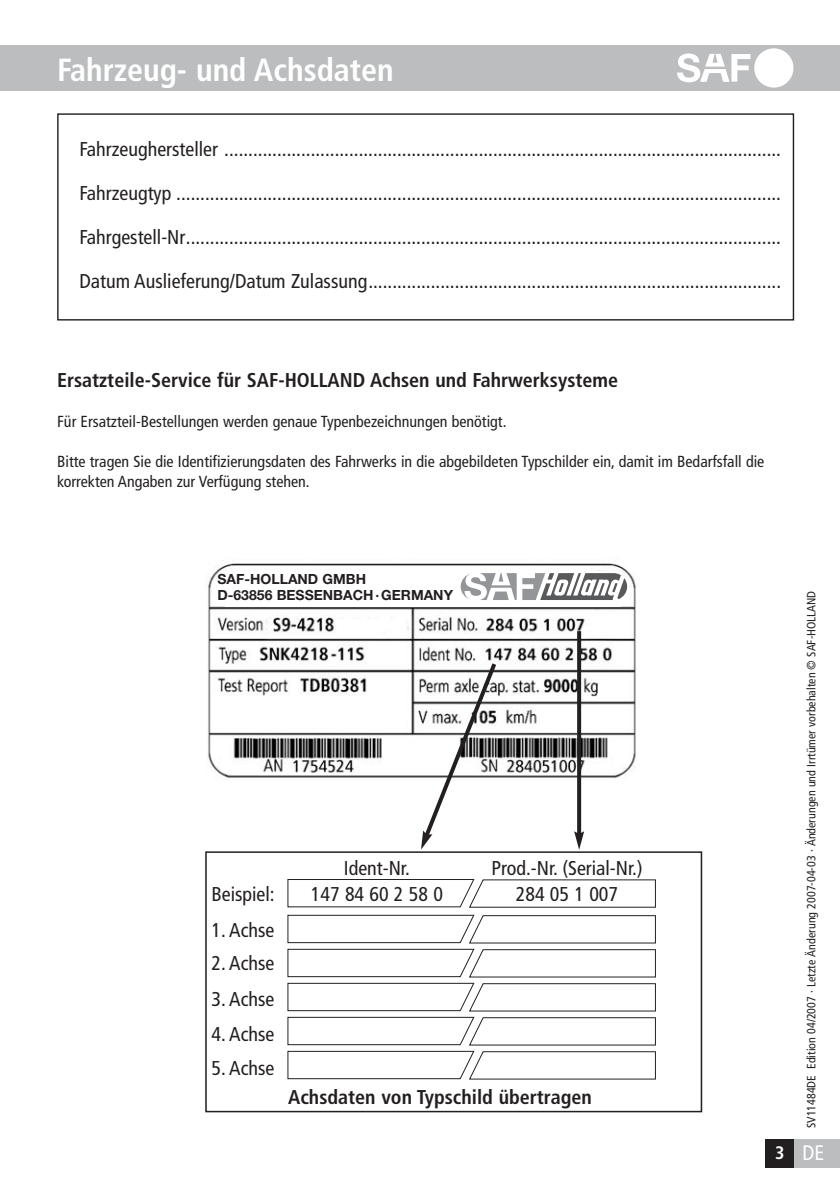
<style>
.page{position:relative;width:840px;height:1190px;background:#fff}
.page>*{position:absolute;margin:0;border:0;box-sizing:border-box;transform-origin:0 0}
.t1{font:700 condensed 32px "Frutiger";color:#fff}
.t2{font:condensed 21px "Frutiger";color:#fff}
.t3{font:condensed 20px "Frutiger";color:#231f20}
.t4{font:700 condensed 20px "Frutiger";color:#231f20}
.t5{font:condensed 16px/20px "Frutiger";color:#231f20}
.t6{font:700 14px/16px "Helvetica Neue";color:#231f20}
.t7{font:condensed 12px "Frutiger";color:#231f20}
.s1{font-weight:700;font-size:18px}
</style>
<div class="page">
<img style="left:207px;top:563px;width:429px;height:248px">
<div style="left:0;top:45px;width:840px;height:46px;background:#bbbdbf"></div>
<div style="left:754px;top:48px;width:39px;height:40px;background:#fff;border-radius:50%"></div>
<svg style="left:677px;top:53px;width:73px;height:29px"></svg>
<div style="left:794px;top:1139px;width:46px;height:29px;background:#bbbdbf"></div>
<div style="left:766px;top:1139px;width:28px;height:29px;background:#231f20"></div>
<div style="left:57px;top:113px;width:737px;height:208px;border:1px solid #231f20"></div>
<div style="left:205px;top:851px;width:497px;height:261px;border:2px solid #231f20"></div>
<svg style="left:287px;top:879px;width:369px;height:29px"></svg>
<svg style="left:287px;top:915px;width:369px;height:165px"></svg>
<svg style="left:421px;top:659px;width:78px;height:191px"></svg>
<svg style="left:577px;top:631px;width:4px;height:200px"></svg>
<svg style="left:574px;top:831px;width:10px;height:19px"></svg>
<div style="left:225px;top:571px;width:395px;height:36px;background:#fff"></div>
<svg style="left:461px;top:573px;width:166px;height:27px"></svg>
<h1 class="t1" style="left:57px;top:57px;width:338px">Fahrzeug- und Achsdaten</h1>
<p class="t3" style="left:79px;top:141px;width:703px">Fahrzeughersteller ....................................................................................................................</p>
<p class="t3" style="left:79px;top:185px;width:703px">Fahrzeugtyp ..............................................................................................................................</p>
<p class="t3" style="left:79px;top:229px;width:703px">Fahrgestell-Nr............................................................................................................................</p>
<p class="t3" style="left:79px;top:273px;width:703px">Datum Auslieferung/Datum Zulassung......................................................................................</p>
<p class="t4" style="left:57px;top:372px;width:562px">Ersatzteile-Service für SAF-HOLLAND Achsen und Fahrwerksysteme</p>
<p class="t5" style="left:57px;top:413px;width:451px">Für Ersatzteil-Bestellungen werden genaue Typenbezeichnungen benötigt.</p>
<p class="t5" style="left:57px;top:453px;width:709px">Bitte tragen Sie die Identifizierungsdaten des Fahrwerks in die abgebildeten Typschilder ein, damit im Bedarfsfall die korrekten Angaben zur Verfügung stehen.</p>
<p class="t6" style="left:217px;top:572px;width:237px">SAF-HOLLAND GMBH<br>D-63856 BESSENBACH ·GERMANY</p>
<p class="t3" style="left:344px;top:860px;width:67px">Ident-Nr.</p>
<p class="t3" style="left:491px;top:860px;width:153px">Prod.-Nr. (Serial-Nr.)</p>
<p class="t3" style="left:211px;top:886px;width:65px">Beispiel:</p>
<p class="t3" style="left:311px;top:886px;width:133px">147 84 60 2 58 0</p>
<p class="t3" style="left:516px;top:886px;width:104px">284 05 1 007</p>
<p class="t3" style="left:211px;top:922px;width:65px">1. Achse</p>
<p class="t3" style="left:211px;top:955px;width:65px">2. Achse</p>
<p class="t3" style="left:211px;top:991px;width:65px">3. Achse</p>
<p class="t3" style="left:211px;top:1026px;width:65px">4. Achse</p>
<p class="t3" style="left:211px;top:1060px;width:65px">5. Achse</p>
<p class="t4" style="left:288px;top:1089px;width:305px">Achsdaten von Typschild übertragen</p>
<p class="t7" style="left:807px;top:1128px;width:539px;rotate:-90deg">SV11484DE Edition 04/2007 · Letzte Änderung 2007-04-03 · Änderungen und Irrtümer vorbehalten © SAF-HOLLAND</p>
<p class="t2" style="left:775px;top:1145px;width:51px"><span class="s1">3</span> DE</p>
<p class="t2" style="left:806px;top:1145px;width:14px">D</p>
</div>
